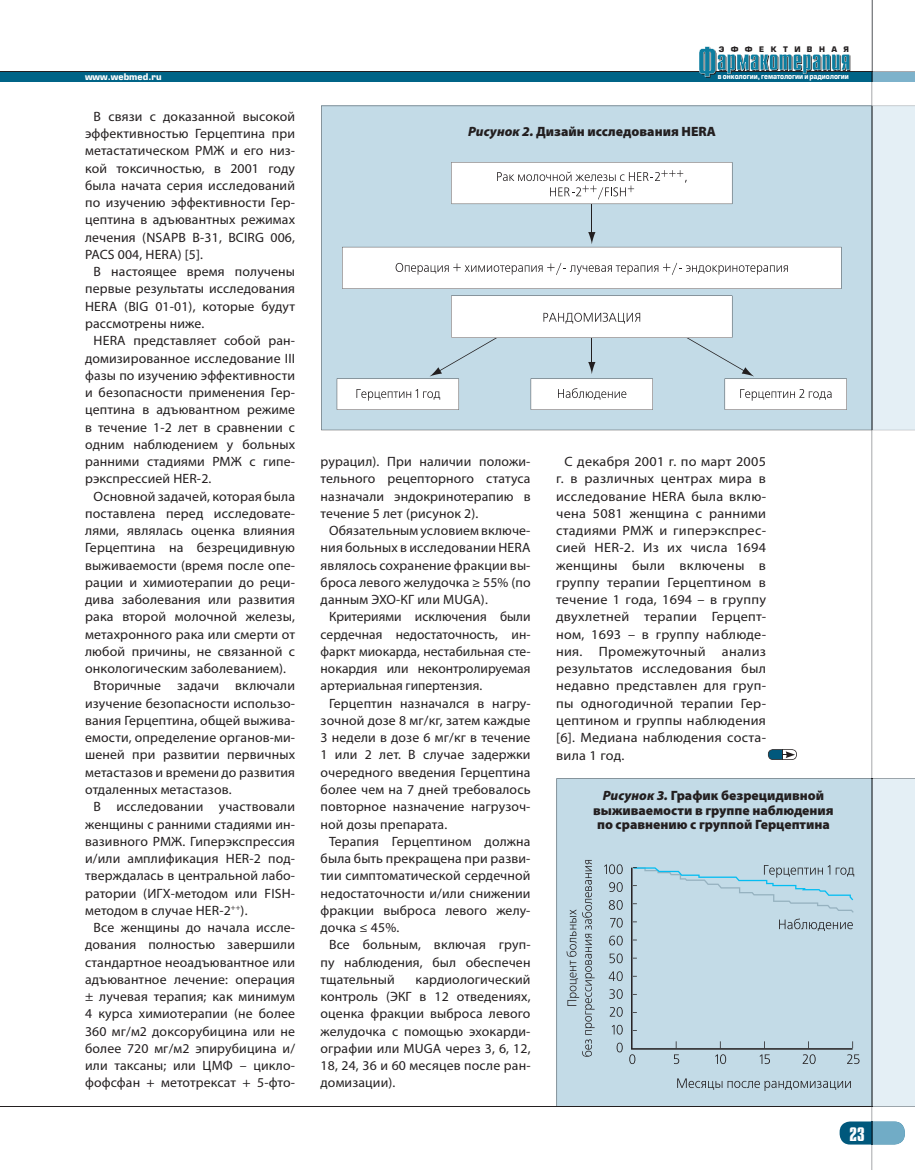
<style>
.page{position:relative;width:915px;height:1170px;background:#fff}
.page>*{position:absolute;margin:0;border:0;box-sizing:border-box;transform-origin:0 0}
.t1{font:19.5px "Star C";color:#fff}
.t2{font:13.5px/17.2px "Myriad Pro";letter-spacing:.01em;color:#231f20;text-align:justify}
.t3{font:13.5px/17.2px "Myriad Pro";letter-spacing:.01em;color:#231f20;text-align:justify;scale:1.05 1}
.t4{font:900 13.5px/14.9px "Myriad Pro";color:#231f20;text-align:center}
.t5{font:700 9px "Europe";color:#fff}
.t6{font:700 7.5px "Europe";letter-spacing:-.01em;color:#fff;scale:.89 1}
.t7{font:700 7.5px "Europe";letter-spacing:.86em;color:#231f20}
.s1{font-style:italic}
</style>
<div class="page">
<div style="left:321px;top:106px;width:550px;height:324px;background:#c3dbe7"></div>
<div style="left:556px;top:778px;width:315px;height:327px;background:#c3dbe7"></div>
<svg style="left:604px;top:864px;width:18px;height:10px"></svg>
<svg style="left:609px;top:882px;width:13px;height:9px"></svg>
<svg style="left:608px;top:899px;width:14px;height:10px"></svg>
<svg style="left:609px;top:917px;width:13px;height:10px"></svg>
<svg style="left:609px;top:935px;width:13px;height:10px"></svg>
<svg style="left:609px;top:953px;width:13px;height:10px"></svg>
<svg style="left:608px;top:971px;width:14px;height:9px"></svg>
<svg style="left:609px;top:989px;width:13px;height:9px"></svg>
<svg style="left:609px;top:1006px;width:13px;height:10px"></svg>
<svg style="left:611px;top:1024px;width:11px;height:10px"></svg>
<svg style="left:616px;top:1042px;width:6px;height:10px"></svg>
<svg style="left:566px;top:859px;width:28px;height:197px;background:#b1c6d1"></svg>
<svg style="left:677px;top:1078px;width:173px;height:12px;background:#a6b9c3"></svg>
<div style="left:629px;top:865px;width:230px;height:198px;background:#c3dbe7"></div>
<div style="left:839px;top:1121px;width:65px;height:23px;background:#00587c;border-radius:11px"></div>
<hr style="left:0;top:1105px;width:914px;height:1px;background:#231f20">
<hr style="left:0;top:71px;width:914px;height:2px;background:#231f20">
<div style="left:0;top:72px;width:914px;height:10px;background:#006487"></div>
<div style="left:871px;top:778px;width:43px;height:327px;background:#e4eff5"></div>
<hr style="left:871px;top:0;width:1px;height:71px;background:#808285">
<hr style="left:871px;top:778px;width:1px;height:327px;background:#70777c">
<svg style="left:871px;top:1105px;width:43px;height:64px"></svg>
<svg style="left:871px;top:71px;width:43px;height:708px"></svg>
<svg style="left:699px;top:46px;width:151px;height:32px"></svg>
<svg style="left:767px;top:749px;width:29px;height:10px"></svg>
<hr style="left:591px;top:192px;width:1px;height:42px;background:#231f20">
<svg style="left:451px;top:162px;width:281px;height:42px"></svg>
<svg style="left:342px;top:232px;width:499px;height:57px"></svg>
<svg style="left:336px;top:295px;width:510px;height:115px"></svg>
<p class="t5" style="left:85px;top:71px;width:78px">www.webmed.ru</p>
<p class="t2" style="left:85px;top:107px;width:211px;text-indent:9px">В связи с доказанной высокой эффективностью Герцептина при метастатическом РМЖ и его низ&shy;кой токсичностью, в 2001 году была начата серия исследований по изучению эффективности Гер&shy;цептина в адъювантных режимах лечения (NSAPB B-31, BCIRG 006, PACS 004, HERA) [5].</p>
<p class="t2" style="left:85px;top:263px;width:211px;text-indent:9px">В настоящее время получены первые результаты исследования HERA (BIG 01-01), которые будут рассмотрены ниже.</p>
<p class="t2" style="left:85px;top:332px;width:211px;text-indent:9px">HERA представляет собой ран&shy;домизированное исследование III фазы по изучению эффективности и безопасности применения Гер&shy;цептина в адъювантном режиме в течение 1-2 лет в сравнении с одним наблюдением у больных ранними стадиями РМЖ с гипе&shy;рэкспрессией HER-2.</p>
<p class="t2" style="left:94px;top:487px;width:203px">Основной задачей, которая была</p>
<p class="t2" style="left:85px;top:504px;width:211px">поставлена перед исследовате-</p>
<p class="t2" style="left:85px;top:521px;width:211px">лями, являлась оценка влияния</p>
<p class="t2" style="left:85px;top:539px;width:211px">Герцептина на безрецидивную</p>
<p class="t2" style="left:85px;top:556px;width:211px">выживаемости (время после опе-</p>
<p class="t2" style="left:85px;top:573px;width:211px">рации и химиотерапии до реци-</p>
<p class="t2" style="left:85px;top:590px;width:211px">дива заболевания или развития</p>
<p class="t2" style="left:85px;top:608px;width:211px">рака второй молочной железы,</p>
<p class="t2" style="left:85px;top:625px;width:211px">метахронного рака или смерти от</p>
<p class="t2" style="left:85px;top:642px;width:211px">любой причины, не связанной с</p>
<p class="t2" style="left:85px;top:659px;width:202px">онкологическим заболеванием).</p>
<p class="t2" style="left:94px;top:677px;width:203px">Вторичные задачи включали</p>
<p class="t2" style="left:85px;top:694px;width:211px">изучение безопасности использо-</p>
<p class="t2" style="left:85px;top:711px;width:211px">вания Герцептина, общей выжива-</p>
<p class="t2" style="left:85px;top:728px;width:211px">емости, определение органов-ми-</p>
<p class="t2" style="left:85px;top:746px;width:211px">шеней при развитии первичных</p>
<p class="t2" style="left:85px;top:763px;width:211px">метастазов и времени до развития</p>
<p class="t2" style="left:85px;top:780px;width:148px">отдаленных метастазов.</p>
<p class="t2" style="left:94px;top:797px;width:203px">В исследовании участвовали</p>
<p class="t2" style="left:85px;top:815px;width:211px">женщины с ранними стадиями ин-</p>
<p class="t2" style="left:85px;top:832px;width:211px">вазивного РМЖ. Гиперэкспрессия</p>
<p class="t2" style="left:85px;top:849px;width:211px">и/или амплификация HER-2 под-</p>
<p class="t2" style="left:85px;top:866px;width:211px">тверждалась в центральной лабо-</p>
<p class="t2" style="left:85px;top:884px;width:211px">ратории (ИГХ-методом или FISH-</p>
<p class="t2" style="left:85px;top:901px;width:164px">методом в случае HER-2<sup>++</sup>).</p>
<p class="t2" style="left:94px;top:918px;width:203px">Все женщины до начала иссле-</p>
<p class="t2" style="left:85px;top:935px;width:211px">дования полностью завершили</p>
<p class="t2" style="left:85px;top:953px;width:211px">стандартное неоадъювантное или</p>
<p class="t2" style="left:85px;top:970px;width:211px">адъювантное лечение: операция</p>
<p class="t2" style="left:85px;top:987px;width:211px">± лучевая терапия; как минимум</p>
<p class="t2" style="left:85px;top:1004px;width:211px">4 курса химиотерапии (не более</p>
<p class="t2" style="left:85px;top:1022px;width:211px">360 мг/м2 доксорубицина или не</p>
<p class="t2" style="left:85px;top:1039px;width:211px">более 720 мг/м2 эпирубицина и/</p>
<p class="t2" style="left:85px;top:1056px;width:211px">или таксаны; или ЦМФ – цикло-</p>
<p class="t2" style="left:85px;top:1073px;width:211px">фофсфан + метотрексат + 5-фто-</p>
<p class="t7" style="left:718px;top:45px;width:132px">ЭФФЕКТИВНАЯ</p>
<p class="t6" style="left:717px;top:71px;width:149px">в онкологии, гематологии и радиологии</p>
<p class="t4" style="left:468px;top:124px;width:249px"><span class="s1">Рисунок 2.</span> Дизайн исследования HERA</p>
<p class="t2" style="left:320px;top:452px;width:211px">рурацил). При наличии положи&shy;тельного рецепторного статуса назначали эндокринотерапию в течение 5 лет (рисунок 2).</p>
<p class="t2" style="left:320px;top:521px;width:211px;text-indent:9px">Обязательным условием включе&shy;ния больных в исследовании HERA являлось сохранение фракции вы&shy;броса левого желудочка ≥ 55% (по данным ЭХО-КГ или MUGA).</p>
<p class="t2" style="left:320px;top:608px;width:211px;text-indent:9px">Критериями исключения были сердечная недостаточность, ин&shy;фаркт миокарда, нестабильная сте&shy;нокардия или неконтролируемая артериальная гипертензия.</p>
<p class="t2" style="left:320px;top:694px;width:211px;text-indent:9px">Герцептин назначался в нагру&shy;зочной дозе 8 мг/кг, затем каждые 3 недели в дозе 6 мг/кг в течение 1 или 2 лет. В случае задержки очередного введения Герцептина более чем на 7 дней требовалось повторное назначение нагрузоч&shy;ной дозы препарата.</p>
<p class="t2" style="left:320px;top:832px;width:211px;text-indent:9px">Терапия Герцептином должна была быть прекращена при разви&shy;тии симптоматической сердечной недостаточности и/или снижении фракции выброса левого желу&shy;дочка ≤ 45%.</p>
<p class="t2" style="left:320px;top:935px;width:211px;text-indent:9px">Все больным, включая груп&shy;пу наблюдения, был обеспечен тщательный</p>
<p class="t2" style="left:320px;top:970px;width:211px;text-indent:95px">кардиологический контроль (ЭКГ в 12 отведениях, оценка фракции выброса левого желудочка с помощью эхокарди&shy;ографии или MUGA через 3, 6, 12, 18, 24, 36 и 60 месяцев после ран&shy;домизации).</p>
<p class="t3" style="left:556px;top:452px;width:201px;text-indent:9px">С декабря 2001 г. по март 2005 г. в различных центрах мира в исследование HERA была вклю&shy;чена 5081 женщина с ранними стадиями РМЖ и гиперэкспрес&shy;сией HER-2. Из их числа 1694 женщины были включены в группу терапии Герцептином в течение 1 года, 1694 – в группу двухлетней терапии Герцепт&shy;ном, 1693 – в группу наблюде&shy;ния. Промежуточный анализ результатов исследования был недавно представлен для груп&shy;пы одногодичной терапии Гер&shy;цептином и группы наблюдения [6]. Медиана наблюдения соста&shy;вила 1 год.</p>
<p class="t4" style="left:593px;top:787px;width:242px"><span class="s1">Рисунок 3.</span> График безрецидивной выживаемости в группе наблюдения по сравнению с группой Герцептина</p>
<h1 class="t1" style="left:849px;top:1123px;width:17px">23</h1>
</div>
